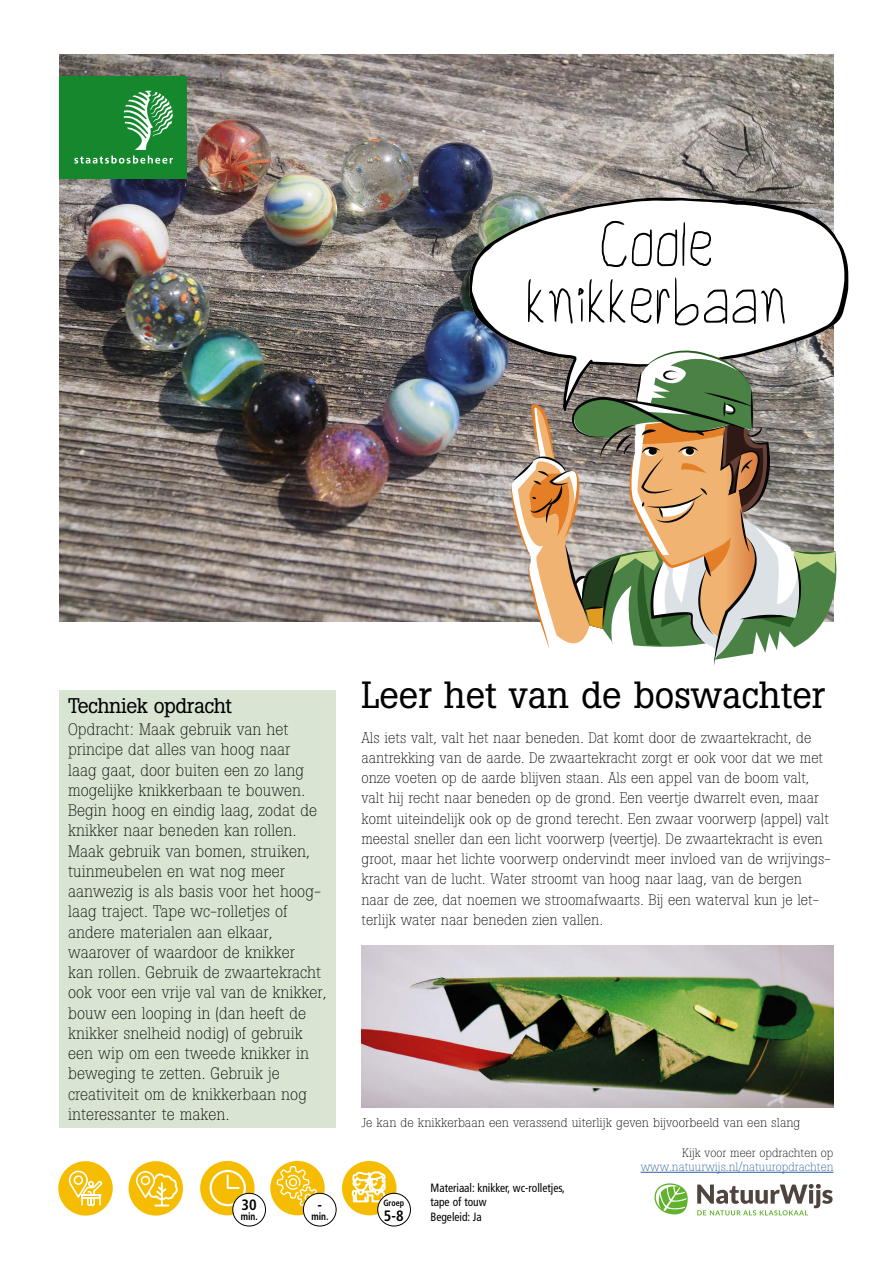
<style>
.page{position:relative;width:893px;height:1263px;background:#fff}
.page>*{position:absolute;margin:0;border:0;box-sizing:border-box;transform-origin:0 0}
.t1{font:57px/57px "Child Writing";color:#000;text-align:center;scale:.9 1}
.t2{font:37.5px "Boton";color:#000}
.t3{font:21px "Boton";letter-spacing:-.02em;color:#000}
.t4{font:300 16.5px/20.2px "Boton";color:#000}
.t5{font:300 15px/20.2px "Boton";color:#000}
.t6{font:700 condensed 15px "Frutiger";color:#000}
.t7{font:300 12.75px "Boton";color:#000}
.t8{font:condensed 12px/14.4px "Frutiger";color:#000;scale:.95 1}
.t9{font:300 12px "Boton";color:#275b9b}
.t10{font:300 12px "Boton";color:#000}
.t11{font:700 condensed 10.5px "Frutiger";color:#000;scale:.9 1}
.t12{font:700 condensed 9px "Frutiger";color:#000;scale:.9 1}
</style>
<div class="page">
<img style="left:60px;top:54px;width:773px;height:567px">
<svg style="left:469px;top:197px;width:380px;height:214px"></svg>
<svg style="left:472px;top:200px;width:372px;height:201px"></svg>
<svg style="left:511px;top:350px;width:326px;height:316px"></svg>
<div style="left:60px;top:77px;width:127px;height:102px;background:#15882e"></div>
<svg style="left:74px;top:91px;width:99px;height:73px"></svg>
<div style="left:60px;top:690px;width:276px;height:32px;background:#d8e5d2"></div>
<div style="left:60px;top:713px;width:276px;height:29px;background:#d8e5d2"></div>
<div style="left:60px;top:733px;width:276px;height:30px;background:#d8e5d2"></div>
<div style="left:60px;top:754px;width:276px;height:130px;background:#d8e5d2"></div>
<div style="left:60px;top:875px;width:276px;height:70px;background:#d8e5d2"></div>
<div style="left:60px;top:936px;width:276px;height:29px;background:#d8e5d2"></div>
<div style="left:60px;top:956px;width:276px;height:30px;background:#d8e5d2"></div>
<div style="left:60px;top:976px;width:276px;height:111px;background:#d8e5d2"></div>
<div style="left:60px;top:1078px;width:276px;height:49px;background:#d8e5d2"></div>
<svg style="left:697px;top:1184px;width:136px;height:31px"></svg>
<svg style="left:654px;top:1183px;width:34px;height:31px"></svg>
<hr style="left:641px;top:1172px;width:192px;height:1px;background:#275b9b">
<img style="left:361px;top:945px;width:472px;height:162px">
<div style="left:129px;top:1161px;width:54px;height:54px;background:#f6bd00;border-radius:50%"></div>
<div style="left:270px;top:1161px;width:55px;height:54px;background:#f6bd00;border-radius:50%"></div>
<svg style="left:277px;top:1166px;width:42px;height:42px"></svg>
<svg style="left:135px;top:1170px;width:43px;height:36px"></svg>
<div style="left:141px;top:1176px;width:9px;height:9px;border:2px solid #fff;border-radius:50%"></div>
<div style="left:342px;top:1161px;width:54px;height:54px;background:#f6bd00;border-radius:50%"></div>
<svg style="left:352px;top:1171px;width:33px;height:31px"></svg>
<div style="left:378px;top:1193px;width:32px;height:33px;background:#fff;border-radius:50%"></div>
<div style="left:377px;top:1193px;width:34px;height:33px;border:1px solid #000;border-radius:50%"></div>
<div style="left:200px;top:1161px;width:55px;height:54px;background:#f6bd00;border-radius:50%"></div>
<div style="left:210px;top:1170px;width:36px;height:36px;border:2px solid #fff;border-radius:50%"></div>
<svg style="left:226px;top:1173px;width:15px;height:16px"></svg>
<div style="left:303px;top:1193px;width:33px;height:33px;background:#fff;border-radius:50%"></div>
<div style="left:303px;top:1193px;width:33px;height:33px;border:1px solid #000;border-radius:50%"></div>
<div style="left:233px;top:1193px;width:32px;height:33px;background:#fff;border-radius:50%"></div>
<div style="left:232px;top:1193px;width:34px;height:33px;border:1px solid #000;border-radius:50%"></div>
<div style="left:58px;top:1161px;width:55px;height:54px;background:#f6bd00;border-radius:50%"></div>
<svg style="left:68px;top:1170px;width:35px;height:37px"></svg>
<div style="left:81px;top:1194px;width:20px;height:4px;border:2px solid #fff"></div>
<h1 class="t1" style="left:525px;top:216px;width:293px">Coole knikkerbaan</h1>
<h3 class="t3" style="left:68px;top:693px;width:166px">Techniek opdracht</h3>
<p class="t4" style="left:68px;top:719px;width:260px">Opdracht: Maak gebruik van het principe dat alles van hoog naar<br>laag gaat, door buiten een zo lang mogelijke knikkerbaan te bouwen.<br>Begin hoog en eindig laag, zodat de knikker naar beneden kan rollen.<br>Maak gebruik van bomen, struiken, tuinmeubelen en wat nog meer aanwezig is als basis voor het hoog&shy;laag traject. Tape wc-rolletjes of andere materialen aan elkaar, waarover of waardoor de knikker<br>kan rollen. Gebruik de zwaartekracht ook voor een vrije val van de knikker, bouw een looping in (dan heeft de knikker snelheid nodig) of gebruik een wip om een tweede knikker in beweging te zetten. Gebruik je creativiteit om de knikkerbaan nog interessanter te maken.</p>
<p class="t6" style="left:242px;top:1196px;width:17px">30</p>
<p class="t11" style="left:241px;top:1210px;width:21px">min.</p>
<p class="t6" style="left:317px;top:1196px;width:6px">-</p>
<p class="t11" style="left:311px;top:1210px;width:21px">min.</p>
<h2 class="t2" style="left:361px;top:673px;width:465px">Leer het van de boswachter</h2>
<p class="t5" style="left:361px;top:727px;width:471px">Als iets valt, valt het naar beneden. Dat komt door de zwaartekracht, de aantrekking van de aarde. De zwaartekracht zorgt er ook voor dat we met onze voeten op de aarde blijven staan. Als een appel van de boom valt, valt hij recht naar beneden op de grond. Een veertje dwarrelt even, maar komt uiteindelijk ook op de grond terecht. Een zwaar voorwerp (appel) valt meestal sneller dan een licht voorwerp (veertje). De zwaartekracht is even groot, maar het lichte voorwerp ondervindt meer invloed van de wrijvings&shy;kracht van de lucht. Water stroomt van hoog naar laag, van de bergen naar de zee, dat noemen we stroomafwaarts. Bij een waterval kun je let&shy;terlijk water naar beneden zien vallen.</p>
<p class="t7" style="left:361px;top:1115px;width:441px">Je kan de knikkerbaan een verassend uiterlijk geven bijvoorbeeld van een slang</p>
<p class="t12" style="left:383px;top:1198px;width:25px">Groep</p>
<p class="t6" style="left:384px;top:1206px;width:21px">5-8</p>
<p class="t8" style="left:430px;top:1180px;width:143px">Materiaal: knikker, wc-rolletjes, tape of touw<br>Begeleid: Ja</p>
<p class="t10" style="left:682px;top:1145px;width:153px">Kijk voor meer opdrachten op</p>
<p class="t9" style="left:641px;top:1160px;width:194px">www.natuurwijs.nl/natuuropdrachten</p>
</div>
